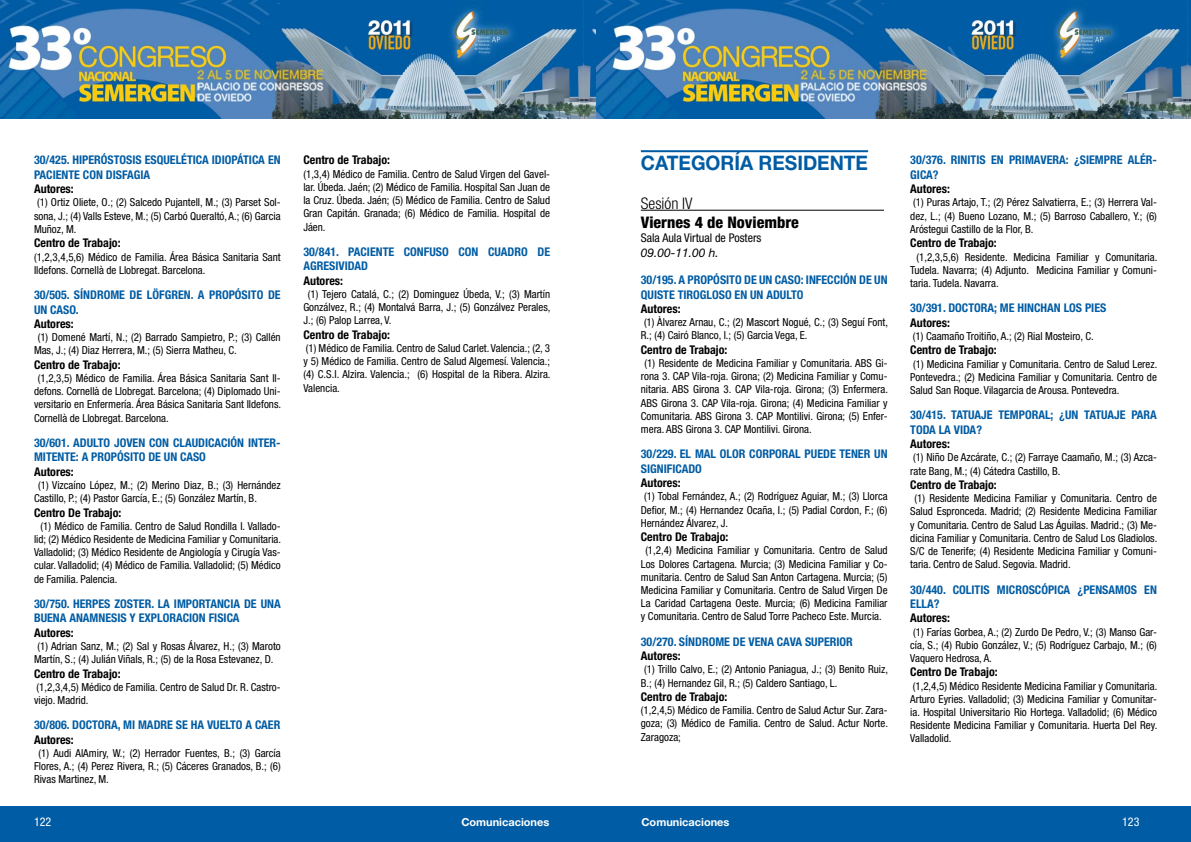
<style>
.page{position:relative;width:1191px;height:842px;background:#fff}
.page>*{position:absolute;margin:0;border:0;box-sizing:border-box;transform-origin:0 0}
.t1{font:700 20px "Helvetica Neue LT Std";color:#005ca4;scale:.96 1}
.t2{font:800 condensed 16px "Helvetica Neue LT Std";color:#000}
.t3{font:300 condensed 16px "Helvetica Neue LT Std";color:#000}
.t4{font:700 condensed 12px/14.4px "Helvetica Neue LT Std";color:#005ca4}
.t5{font:700 condensed 12px "Helvetica Neue LT Std";color:#000}
.t6{font:condensed 12px "Helvetica Neue LT Std";color:#000}
.t7{font:italic 12px "Helvetica Neue LT Std";color:#000}
.t8{font:condensed 12px "Helvetica Neue LT Std";color:#fff}
.t9{font:condensed 11px/13.2px "Helvetica Neue LT Std";color:#000;text-align:justify}
.t10{font:700 11px "Helvetica Neue LT Std";color:#fff}
</style>
<div class="page">
<img style="left:0;top:3px;width:1191px;height:115px">
<img style="left:595px;top:0;width:592px;height:3px">
<svg style="left:1187px;top:0;width:4px;height:3px"></svg>
<img style="left:0;top:0;width:583px;height:3px">
<svg style="left:583px;top:0;width:12px;height:3px"></svg>
<div style="left:0;top:806px;width:1191px;height:36px;background:#005ca4"></div>
<hr style="left:641px;top:150px;width:227px;height:2px;background:#005ca4">
<hr style="left:641px;top:210px;width:243px;height:1px;background:#000">
<p class="t4" style="left:34px;top:154px;width:248px">30/425. HIPERÓSTOSIS ESQUELÉTICA IDIOPÁTICA EN<br>PACIENTE CON DISFAGIA</p>
<p class="t5" style="left:34px;top:185px;width:41px">Autores:</p>
<p class="t9" style="left:34px;top:197px;width:248px">(1) Ortiz Oliete, O.; (2) Salcedo Pujantell, M.; (3) Parset Sol&shy;sona, J.; (4) Valls Esteve, M.; (5) Carbó Queraltó, A.; (6) Garcia Muñoz, M.</p>
<p class="t5" style="left:34px;top:239px;width:88px">Centro de Trabajo:</p>
<p class="t9" style="left:34px;top:251px;width:248px">(1,2,3,4,5,6) Médico de Familia. Área Básica Sanitaria Sant<br>Ildefons. Cornellà de Llobregat. Barcelona.</p>
<p class="t4" style="left:34px;top:289px;width:248px">30/505. SÍNDROME DE LÖFGREN. A PROPÓSITO DE<br>UN CASO.</p>
<p class="t5" style="left:34px;top:319px;width:41px">Autores:</p>
<p class="t9" style="left:34px;top:332px;width:248px;text-indent:4px">(1) Domené Martí, N.; (2) Barrado Sampietro, P.; (3) Callén<br>Mas, J.; (4) Diaz Herrera, M.; (5) Sierra Matheu, C.</p>
<p class="t5" style="left:34px;top:360px;width:88px">Centro de Trabajo:</p>
<p class="t9" style="left:34px;top:373px;width:249px;text-indent:4px">(1,2,3,5) Médico de Familia. Área Básica Sanitaria Sant Il&shy;defons. Cornellà de Llobregat. Barcelona; (4) Diplomado Uni&shy;versitario en Enfermería. Área Básica Sanitaria Sant Ildefons.<br>Cornellà de Llobregat. Barcelona.</p>
<p class="t4" style="left:34px;top:437px;width:248px">30/601. ADULTO JOVEN CON CLAUDICACIÓN INTER-<br>MITENTE: A PROPÓSITO DE UN CASO</p>
<p class="t5" style="left:34px;top:467px;width:41px">Autores:</p>
<p class="t9" style="left:34px;top:480px;width:248px;text-indent:4px">(1) Vizcaíno López, M.; (2) Merino Diaz, B.; (3) Hernández<br>Castillo, P.; (4) Pastor García, E.; (5) González Martín, B.</p>
<p class="t5" style="left:34px;top:508px;width:89px">Centro De Trabajo:</p>
<p class="t9" style="left:34px;top:521px;width:249px;text-indent:7px">(1) Médico de Familia. Centro de Salud Rondilla I. Vallado&shy;lid; (2) Médico Residente de Medicina Familiar y Comunitaria.<br>Valladolid; (3) Médico Residente de Angiología y Cirugía Vas&shy;cular. Valladolid; (4) Médico de Familia. Valladolid; (5) Médico de Familia. Palencia.</p>
<p class="t4" style="left:34px;top:598px;width:248px">30/750. HERPES ZOSTER. LA IMPORTANCIA DE UNA<br>BUENA ANAMNESIS Y EXPLORACION FISICA</p>
<p class="t5" style="left:34px;top:628px;width:41px">Autores:</p>
<p class="t9" style="left:34px;top:641px;width:248px;text-indent:3px">(1) Adrian Sanz, M.; (2) Sal y Rosas Álvarez, H.; (3) Maroto<br>Martín, S.; (4) Julián Viñals, R.; (5) de la Rosa Estevanez, D.</p>
<p class="t5" style="left:34px;top:669px;width:88px">Centro de Trabajo:</p>
<p class="t9" style="left:34px;top:682px;width:248px">(1,2,3,4,5) Médico de Familia. Centro de Salud Dr. R. Castro&shy;viejo. Madrid.</p>
<p class="t4" style="left:34px;top:719px;width:248px">30/806. DOCTORA, MI MADRE SE HA VUELTO A CAER</p>
<p class="t5" style="left:34px;top:735px;width:41px">Autores:</p>
<p class="t9" style="left:34px;top:748px;width:248px;text-indent:5px">(1) Audi AlAmiry, W.; (2) Herrador Fuentes, B.; (3) García Flores, A.; (4) Perez Rivera, R.; (5) Cáceres Granados, B.; (6)<br>Rivas Martinez, M.</p>
<p class="t5" style="left:303px;top:156px;width:88px">Centro de Trabajo:</p>
<p class="t9" style="left:303px;top:169px;width:248px">(1,3,4) Médico de Familia. Centro de Salud Virgen del Gavel&shy;lar. Úbeda. Jaén; (2) Médico de Familia. Hospital San Juan de la Cruz. Úbeda. Jaén; (5) Médico de Familia. Centro de Salud Gran Capitán. Granada; (6) Médico de Familia. Hospital de Jáen.</p>
<p class="t4" style="left:303px;top:246px;width:248px">30/841. PACIENTE CONFUSO CON CUADRO DE<br>AGRESIVIDAD</p>
<p class="t5" style="left:303px;top:276px;width:41px">Autores:</p>
<p class="t9" style="left:303px;top:289px;width:249px;text-indent:4px">(1) Tejero Catalá, C.; (2) Dominguez Úbeda, V.; (3) Martín Gonzálvez, R.; (4) Montalvá Barra, J.; (5) Gonzálvez Perales, J.; (6) Palop Larrea, V.</p>
<p class="t5" style="left:303px;top:330px;width:88px">Centro de Trabajo:</p>
<p class="t9" style="left:303px;top:343px;width:249px">(1) Médico de Familia. Centro de Salud Carlet. Valencia.; (2, 3 y 5) Médico de Familia. Centro de Salud Algemesí. Valencia.; (4) C.S.I. Alzira. Valencia.; (6) Hospital de la Ribera. Alzira.<br>Valencia.</p>
<h1 class="t1" style="left:641px;top:156px;width:238px">CATEGORÍA RESIDENTE</h1>
<h2 class="t3" style="left:641px;top:197px;width:53px">Sesión IV</h2>
<h2 class="t2" style="left:641px;top:216px;width:159px">Viernes 4 de Noviembre</h2>
<p class="t6" style="left:641px;top:234px;width:122px">Sala Aula Virtual de Posters</p>
<p class="t7" style="left:641px;top:248px;width:80px">09.00-11.00 h.</p>
<p class="t4" style="left:641px;top:274px;width:248px">30/195. A PROPÓSITO DE UN CASO: INFECCIÓN DE UN<br>QUISTE TIROGLOSO EN UN ADULTO</p>
<p class="t5" style="left:641px;top:304px;width:41px">Autores:</p>
<p class="t9" style="left:641px;top:317px;width:249px">(1) Àlvarez Arnau, C.; (2) Mascort Nogué, C.; (3) Seguí Font,<br>R.; (4) Cairó Blanco, I.; (5) Garcia Vega, E.</p>
<p class="t5" style="left:641px;top:345px;width:88px">Centro de Trabajo:</p>
<p class="t9" style="left:641px;top:358px;width:249px;text-indent:4px">(1) Residente de Medicina Familiar y Comunitaria. ABS Gi&shy;rona 3. CAP Vila-roja. Girona; (2) Medicina Familiar y Comu&shy;nitaria. ABS Girona 3. CAP Vila-roja. Girona; (3) Enfermera.<br>ABS Girona 3. CAP Vila-roja. Girona; (4) Medicina Familiar y Comunitaria. ABS Girona 3. CAP Montilivi. Girona; (5) Enfer&shy;mera. ABS Girona 3. CAP Montilivi. Girona.</p>
<p class="t4" style="left:641px;top:448px;width:248px">30/229. EL MAL OLOR CORPORAL PUEDE TENER UN<br>SIGNIFICADO</p>
<p class="t5" style="left:641px;top:479px;width:41px">Autores:</p>
<p class="t9" style="left:641px;top:491px;width:248px;text-indent:3px">(1) Tobal Fernández, A.; (2) Rodríguez Aguiar, M.; (3) Llorca Defior, M.; (4) Hernandez Ocaña, I.; (5) Padial Cordon, F.; (6)<br>Hernández Álvarez, J.</p>
<p class="t5" style="left:641px;top:533px;width:89px">Centro De Trabajo:</p>
<p class="t9" style="left:641px;top:545px;width:248px;text-align:center">(1,2,4) Medicina Familiar y Comunitaria. Centro de Salud Los Dolores Cartagena. Murcia; (3) Medicina Familiar y Co&shy;munitaria. Centro de Salud San Anton Cartagena. Murcia; (5)<br>Medicina Familiar y Comunitaria. Centro de Salud Virgen De La Caridad Cartagena Oeste. Murcia; (6) Medicina Familiar y Comunitaria. Centro de Salud Torre Pacheco Este. Murcia.</p>
<p class="t4" style="left:641px;top:636px;width:213px">30/270. SÍNDROME DE VENA CAVA SUPERIOR</p>
<p class="t5" style="left:641px;top:652px;width:41px">Autores:</p>
<p class="t9" style="left:641px;top:664px;width:249px;text-indent:3px">(1) Trillo Calvo, E.; (2) Antonio Paniagua, J.; (3) Benito Ruiz,<br>B.; (4) Hernandez Gil, R.; (5) Caldero Santiago, L.</p>
<p class="t5" style="left:641px;top:692px;width:88px">Centro de Trabajo:</p>
<p class="t9" style="left:641px;top:705px;width:249px">(1,2,4,5) Médico de Familia. Centro de Salud Actur Sur. Zara&shy;goza; (3) Médico de Familia. Centro de Salud. Actur Norte.<br>Zaragoza;</p>
<p class="t4" style="left:910px;top:154px;width:248px">30/376. RINITIS EN PRIMAVERA: ¿SIEMPRE ALÉR-<br>GICA?</p>
<p class="t5" style="left:910px;top:185px;width:41px">Autores:</p>
<p class="t9" style="left:910px;top:197px;width:248px">(1) Puras Artajo, T.; (2) Pérez Salvatierra, E.; (3) Herrera Val&shy;dez, L.; (4) Bueno Lozano, M.; (5) Barroso Caballero, Y.; (6)<br>Aróstegui Castillo de la Flor, B.</p>
<p class="t5" style="left:910px;top:239px;width:88px">Centro de Trabajo:</p>
<p class="t9" style="left:910px;top:251px;width:249px;text-indent:6px">(1,2,3,5,6) Residente. Medicina Familiar y Comunitaria.<br>Tudela. Navarra; (4) Adjunto. Medicina Familiar y Comuni&shy;taria. Tudela. Navarra.</p>
<p class="t4" style="left:910px;top:302px;width:198px">30/391. DOCTORA; ME HINCHAN LOS PIES</p>
<p class="t5" style="left:910px;top:318px;width:41px">Autores:</p>
<p class="t9" style="left:913px;top:331px;width:182px">(1) Caamaño Troitiño, A.; (2) Rial Mosteiro, C.</p>
<p class="t5" style="left:910px;top:346px;width:88px">Centro de Trabajo:</p>
<p class="t9" style="left:910px;top:358px;width:249px">(1) Medicina Familiar y Comunitaria. Centro de Salud Lerez.<br>Pontevedra.; (2) Medicina Familiar y Comunitaria. Centro de Salud San Roque. Vilagarcia de Arousa. Pontevedra.</p>
<p class="t4" style="left:910px;top:409px;width:248px">30/415. TATUAJE TEMPORAL; ¿UN TATUAJE PARA<br>TODA LA VIDA?</p>
<p class="t5" style="left:910px;top:440px;width:41px">Autores:</p>
<p class="t9" style="left:910px;top:452px;width:248px">(1) Niño De Azcárate, C.; (2) Farraye Caamaño, M.; (3) Azca&shy;rate Bang, M.; (4) Cátedra Castillo, B.</p>
<p class="t5" style="left:910px;top:480px;width:88px">Centro de Trabajo:</p>
<p class="t9" style="left:910px;top:493px;width:249px;text-indent:4px">(1) Residente Medicina Familiar y Comunitaria. Centro de Salud Espronceda. Madrid; (2) Residente Medicina Familiar y Comunitaria. Centro de Salud Las Águilas. Madrid.; (3) Me&shy;dicina Familiar y Comunitaria. Centro de Salud Los Gladiolos.<br>S/C de Tenerife; (4) Residente Medicina Familiar y Comuni&shy;taria. Centro de Salud. Segovia. Madrid.</p>
<p class="t4" style="left:910px;top:583px;width:248px">30/440. COLITIS MICROSCÓPICA ¿PENSAMOS EN<br>ELLA?</p>
<p class="t5" style="left:910px;top:614px;width:41px">Autores:</p>
<p class="t9" style="left:910px;top:626px;width:248px">(1) Farías Gorbea, A.; (2) Zurdo De Pedro, V.; (3) Manso Gar&shy;cía, S.; (4) Rubio González, V.; (5) Rodríguez Carbajo, M.; (6)<br>Vaquero Hedrosa, A.</p>
<p class="t5" style="left:910px;top:668px;width:89px">Centro De Trabajo:</p>
<p class="t9" style="left:910px;top:680px;width:249px">(1,2,4,5) Médico Residente Medicina Familiar y Comunitaria.<br>Arturo Eyries. Valladolid; (3) Medicina Familiar y Comunitar&shy;ia. Hospital Universitario Rio Hortega. Valladolid; (6) Médico Residente Medicina Familiar y Comunitaria. Huerta Del Rey.<br>Valladolid.</p>
<p class="t8" style="left:34px;top:817px;width:19px">122</p>
<p class="t10" style="left:461px;top:818px;width:89px">Comunicaciones</p>
<p class="t10" style="left:641px;top:818px;width:89px">Comunicaciones</p>
<p class="t8" style="left:1122px;top:817px;width:19px">123</p>
</div>
